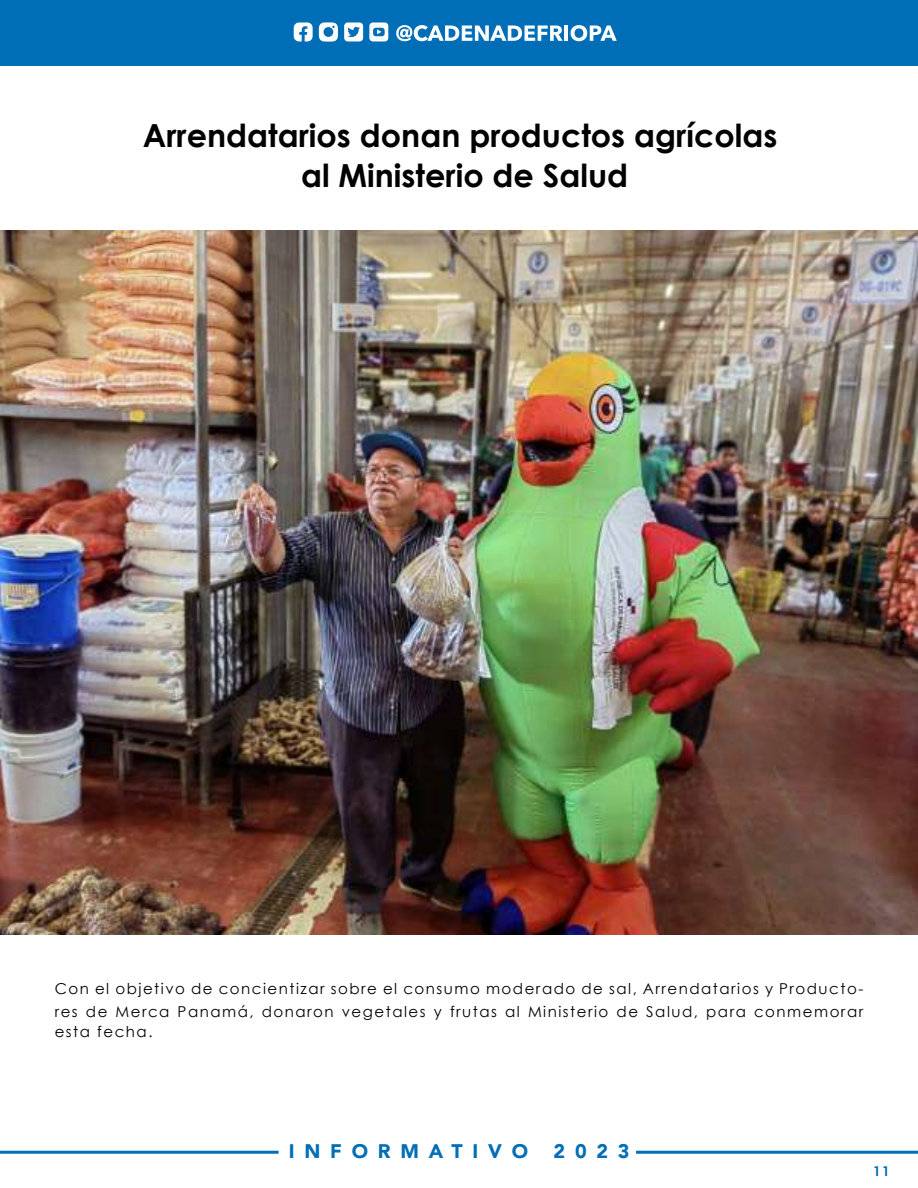
<style>
.page{position:relative;width:918px;height:1188px;background:#fff}
.page>*{position:absolute;margin:0;border:0;box-sizing:border-box;transform-origin:0 0}
.t1{font:700 31.8px/39.8px "Century Gothic";color:#000;text-align:center}
.t2{font:900 19.65px "Avenir";letter-spacing:.5em;color:#006eb6}
.t3{font:15px/22.5px "Century Gothic";letter-spacing:.1em;color:#000}
.t4{font:700 13.5px "Century Gothic";color:#006eb6}
</style>
<div class="page">
<div style="left:0;top:0;width:918px;height:65px;background:#006eb6"></div>
<svg style="left:293px;top:22px;width:324px;height:20px"></svg>
<hr style="left:0;top:1151px;width:279px;height:3px;background:#006eb6">
<hr style="left:636px;top:1151px;width:282px;height:3px;background:#006eb6">
<img style="left:0;top:231px;width:918px;height:704px">
<h1 class="t1" style="left:143px;top:114px;width:636px">Arrendatarios donan productos agrícolas al Ministerio de Salud</h1>
<p class="t3" style="left:55px;top:978px;width:810px">Con el objetivo de concientizar sobre el consumo moderado de sal, Arrendatarios y Producto&shy;res de Merca Panamá, donaron vegetales y frutas al Ministerio de Salud, para conmemorar</p>
<p class="t3" style="left:55px;top:1020px;width:99px">esta fecha.</p>
<h2 class="t2" style="left:289px;top:1135px;width:241px">INFORMATIVO</h2>
<h2 class="t2" style="left:554px;top:1135px;width:78px">2023</h2>
<p class="t4" style="left:873px;top:1161px;width:18px">11</p>
</div>
